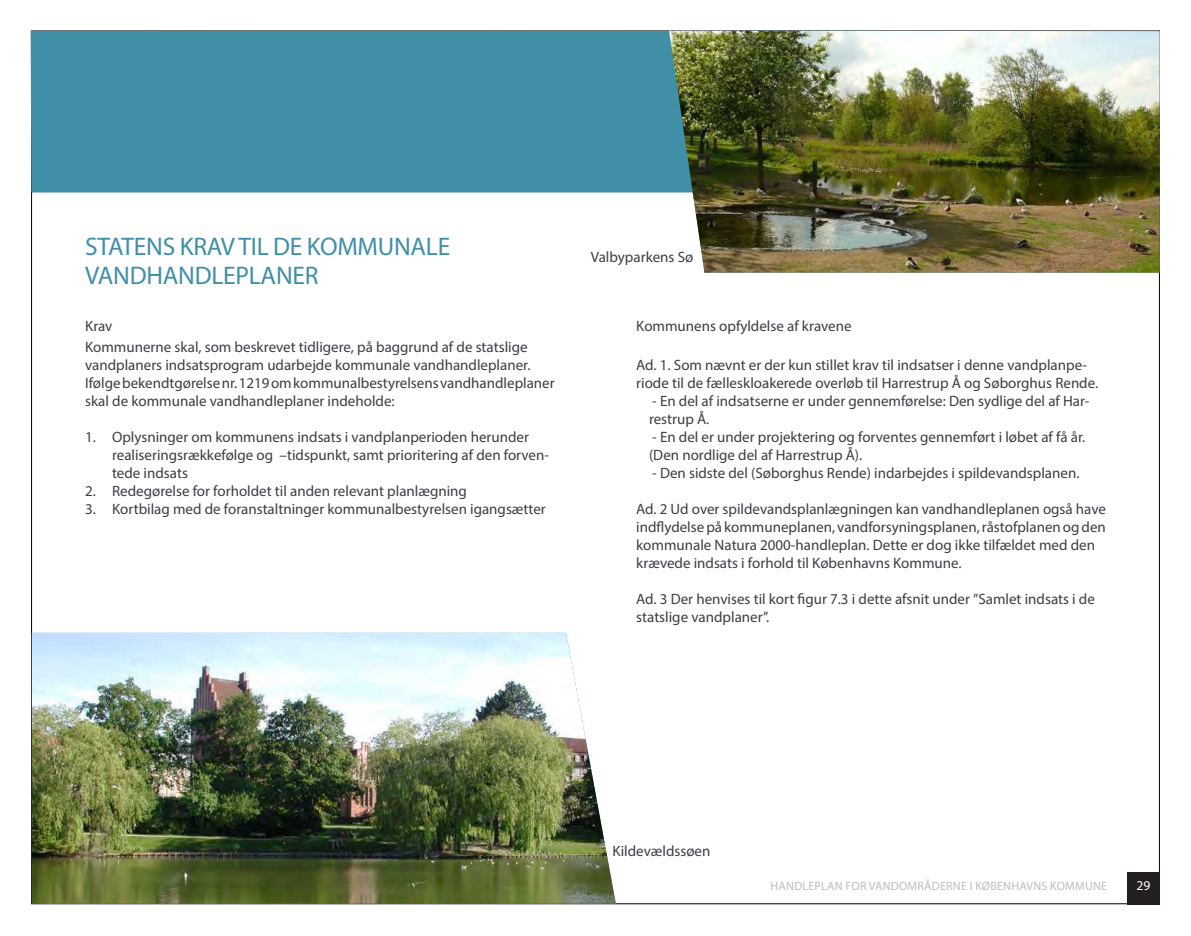
<style>
.page{position:relative;width:1191px;height:936px;background:#fff}
.page>*{position:absolute;margin:0;border:0;box-sizing:border-box;transform-origin:0 0}
.t1{font:25.5px/28.5px "Myriad Pro";letter-spacing:-.01em;color:#418fa7}
.t2{font:15px/18px "Myriad Pro";color:#3e3c47}
.t3{font:13.5px "Myriad Pro";color:#fff}
.t4{font:12px "Myriad Pro";letter-spacing:.02em;color:#bcbdc0}
</style>
<div class="page">
<div style="left:31px;top:31px;width:638px;height:161px;background:#418fa7"></div>
<img style="left:669px;top:31px;width:490px;height:241px">
<img style="left:32px;top:632px;width:584px;height:271px">
<div style="left:1127px;top:871px;width:32px;height:33px;background:#231f20"></div>
<h1 class="t1" style="left:85px;top:232px;width:366px">STATENS KRAV TIL DE KOMMUNALE<br>VANDHANDLEPLANER</h1>
<p class="t2" style="left:85px;top:315px;width:444px;line-height:21px">Krav<br>Kommunerne skal, som beskrevet tidligere, på baggrund af de statslige</p>
<p class="t2" style="left:85px;top:356px;width:471px">vandplaners indsatsprogram udarbejde kommunale vandhandleplaner.<br>Ifølge bekendtgørelse nr. 1219 om kommunalbestyrelsens vandhandleplaner skal de kommunale vandhandleplaner indeholde:</p>
<p class="t2" style="left:112px;top:428px;width:438px;text-indent:-27px">1. Oplysninger om kommunens indsats i vandplanperioden herunder realiseringsrækkefølge og –tidspunkt, samt prioritering af den forven&shy;tede indsats</p>
<p class="t2" style="left:85px;top:482px;width:383px">2. Redegørelse for forholdet til anden relevant planlægning</p>
<p class="t2" style="left:85px;top:500px;width:462px">3. Kortbilag med de foranstaltninger kommunalbestyrelsen igangsætter</p>
<p class="t2" style="left:591px;top:248px;width:104px">Valbyparkens Sø</p>
<p class="t2" style="left:636px;top:317px;width:217px">Kommunens opfyldelse af kravene</p>
<p class="t2" style="left:636px;top:356px;width:463px">Ad. 1. Som nævnt er der kun stillet krav til indsatser i denne vandplanpe&shy;riode til de fælleskloakerede overløb til Harrestrup Å og Søborghus Rende.</p>
<p class="t2" style="left:649px;top:392px;width:442px">- En del af indsatserne er under gennemførelse: Den sydlige del af Har&shy;restrup Å.</p>
<p class="t2" style="left:649px;top:428px;width:438px">- En del er under projektering og forventes gennemført i løbet af få år. (Den nordlige del af Harrestrup Å).</p>
<p class="t2" style="left:652px;top:464px;width:429px">- Den sidste del (Søborghus Rende) indarbejdes i spildevandsplanen.</p>
<p class="t2" style="left:636px;top:500px;width:471px">Ad. 2 Ud over spildevandsplanlægningen kan vandhandleplanen også have indflydelse på kommuneplanen, vandforsyningsplanen, råstofplanen og den kommunale Natura 2000-handleplan. Dette er dog ikke tilfældet med den krævede indsats i forhold til Københavns Kommune.</p>
<p class="t2" style="left:636px;top:590px;width:460px">Ad. 3 Der henvises til kort figur 7.3 i dette afsnit under ”Samlet indsats i de statslige vandplaner”.</p>
<p class="t2" style="left:612px;top:842px;width:100px">Kildevældssøen</p>
<p class="t4" style="left:770px;top:879px;width:338px">HANDLEPLAN FOR VANDOMRÅDERNE I KØBENHAVNS KOMMUNE</p>
<p class="t3" style="left:1136px;top:878px;width:15px">29</p>
</div>
